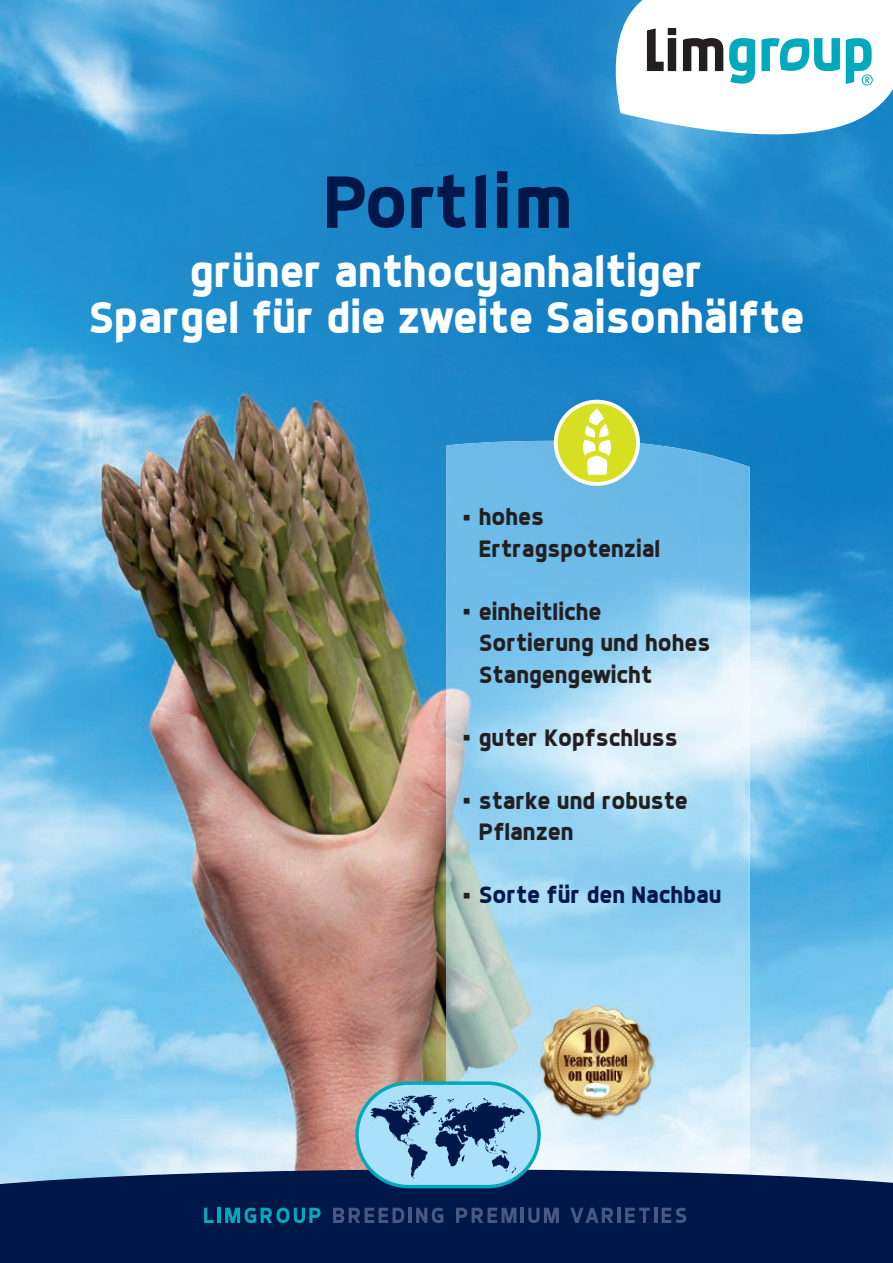
<style>
.page{position:relative;width:893px;height:1263px;background:#fff}
.page>*{position:absolute;margin:0;border:0;box-sizing:border-box;transform-origin:0 0}
.t1{font:700 74.25px "Dyno";letter-spacing:.025em;color:#00174a}
.t2{font:700 45px/45px "Dyno";color:#fff;text-align:center}
.t3{font:700 30px/63px "Dyno";color:#231f20}
.t4{font:700 24px/31.5px "Dyno";color:#231f20}
.t5{font:700 24px "Dyno";color:#00174a}
</style>
<div class="page">
<img style="left:0;top:0;width:893px;height:1169px">
<img style="left:446px;top:441px;width:254px;height:535px">
<img style="left:699px;top:452px;width:51px;height:717px">
<img style="left:446px;top:976px;width:101px;height:193px">
<div style="left:547px;top:976px;width:153px;height:54px;background:#a7dcf6"></div>
<img style="left:649px;top:1030px;width:51px;height:139px">
<img style="left:547px;top:1125px;width:102px;height:44px">
<img style="left:534px;top:999px;width:124px;height:126px">
<div style="left:556px;top:402px;width:82px;height:82px;background:#d6df21;border-radius:50%"></div>
<div style="left:554px;top:400px;width:86px;height:86px;border:4px solid #fff;border-radius:50%"></div>
<svg style="left:583px;top:408px;width:28px;height:67px"></svg>
<div style="left:0;top:1169px;width:893px;height:94px;background:#00174a"></div>
<svg style="left:204px;top:1208px;width:10px;height:15px"></svg>
<hr style="left:218px;top:1208px;width:3px;height:15px;background:#00aabc">
<svg style="left:225px;top:1208px;width:96px;height:15px"></svg>
<svg style="left:333px;top:1208px;width:71px;height:15px"></svg>
<hr style="left:409px;top:1208px;width:3px;height:15px;background:#475983">
<svg style="left:416px;top:1208px;width:27px;height:15px"></svg>
<svg style="left:456px;top:1208px;width:60px;height:15px"></svg>
<hr style="left:521px;top:1208px;width:3px;height:15px;background:#475983">
<svg style="left:528px;top:1208px;width:31px;height:15px"></svg>
<svg style="left:570px;top:1208px;width:43px;height:15px"></svg>
<hr style="left:618px;top:1208px;width:3px;height:15px;background:#475983">
<svg style="left:625px;top:1208px;width:25px;height:15px"></svg>
<hr style="left:654px;top:1208px;width:3px;height:15px;background:#475983">
<svg style="left:662px;top:1208px;width:24px;height:15px"></svg>
<svg style="left:357px;top:1083px;width:182px;height:103px;background:#7aa9c7"></svg>
<div style="left:355px;top:1081px;width:186px;height:107px;border:3px solid #00aabc;border-radius:52px"></div>
<svg style="left:595px;top:0;width:298px;height:137px"></svg>
<div style="left:840px;top:0;width:53px;height:14px;background:#fff"></div>
<h1 class="t1" style="left:323px;top:157px;width:250px">Portlim</h1>
<h2 class="t2" style="left:88px;top:248px;width:717px">grüner anthocyanhaltiger<br>Spargel für die zweite Saisonhälfte</h2>
<p class="t3" style="left:463px;top:485px;width:10px">•</p>
<p class="t3" style="left:463px;top:580px;width:10px">•</p>
<p class="t4" style="left:479px;top:501px;width:183px">hohes<br>Ertragspotenzial</p>
<p class="t4" style="left:479px;top:595px;width:233px">einheitliche<br>Sortierung und hohes<br>Stangengewicht</p>
<p class="t3" style="left:463px;top:706px;width:10px">• •</p>
<p class="t4" style="left:479px;top:721px;width:200px">guter Kopfschluss</p>
<p class="t4" style="left:479px;top:784px;width:210px">starke und robuste<br>Pflanzen</p>
<p class="t3" style="left:463px;top:863px;width:10px">•</p>
<p class="t5" style="left:479px;top:880px;width:244px">Sorte für den Nachbau</p>
</div>
